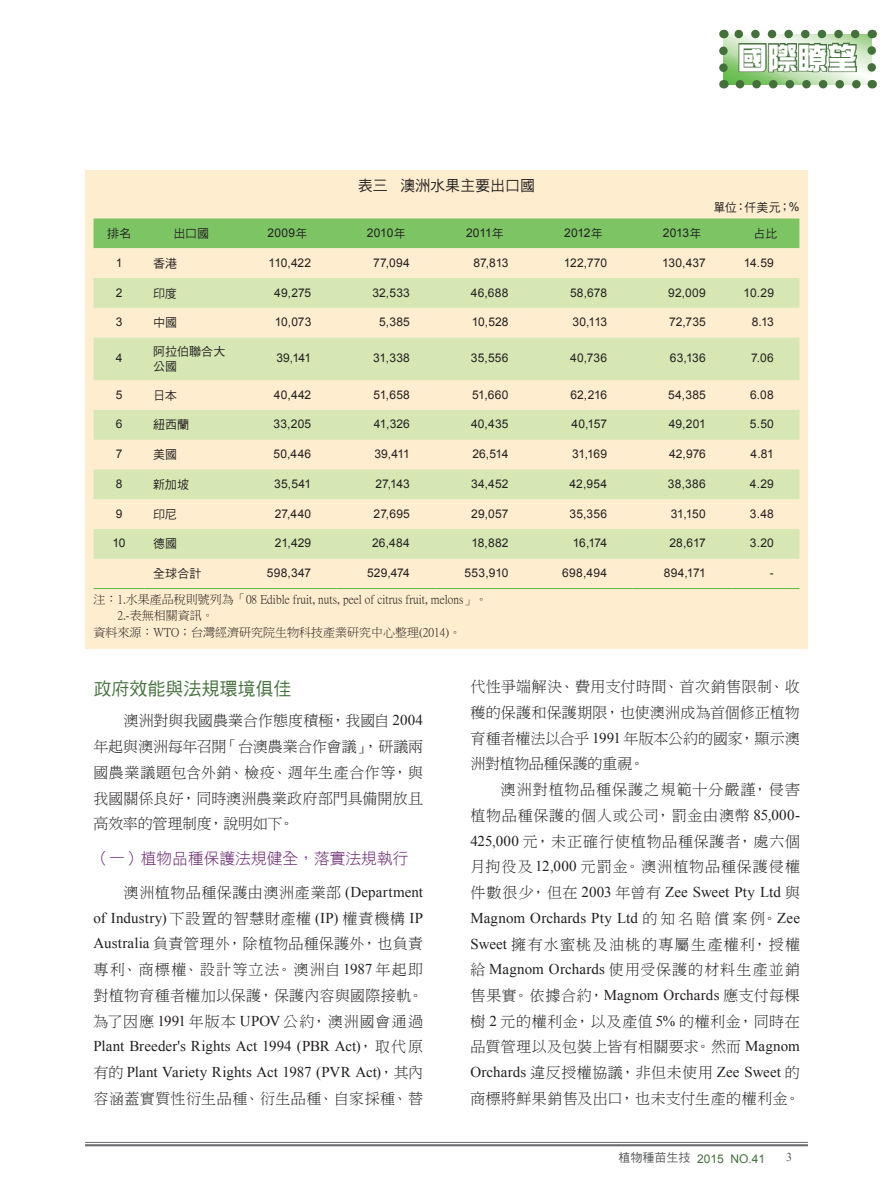
<style>
.page{position:relative;width:893px;height:1191px;background:#fff}
.page>*{position:absolute;margin:0;border:0;box-sizing:border-box;transform-origin:0 0}
.t1{font:30px "DF Zong Yi W9 WIN BF";color:#fff}
.t2{font:18px "DF Hei W5 WINP BF";color:#44703c}
.t3{font:15.75px "DF Hei W3 WINP BF";color:#69296e}
.t4{font:15px/25.8px "DF Ming W3 WIN BF";letter-spacing:.03em;color:#231f20;text-align:justify}
.t5{font:15px/25.8px "Times New Roman";letter-spacing:.005em;color:#231f20}
.t6{font:15px "DF Ming W3 WIN BF";letter-spacing:.09em;color:#231f20}
.t7{font:15px "DF Hei W5 WIN BF";color:#231f20}
.t8{font:12px "Arial";letter-spacing:.015em;color:#231f20}
.t9{font:12px/16.5px "P Ming Li U";color:#231f20}
.t10{font:12px/15px "DF Hei W5 WIN BF";color:#231f20}
.t11{font:12px "Arial";color:#44703c}
.t12{font:12px "Times New Roman";color:#57585a}
.s1{font-family:"Arial"}
.s2{font-family:"DF Hei W5 WIN BF"}
.s3{font-family:"Times New Roman"}
.s4{font-family:"DF Ming W3 WIN BF"}
.s5{font-family:"DF Hei W5 WIN BF";color:#57585a}
</style>
<div class="page">
<hr style="left:85px;top:1142px;width:723px;height:1px;background:#6c6d70">
<hr style="left:85px;top:1144px;width:723px;height:2px;background:#6c6d70">
<svg style="left:719px;top:30px;width:157px;height:58px;background:#98b88f"></svg>
<div style="left:85px;top:170px;width:723px;height:478px;background:#feedce"></div>
<div style="left:94px;top:218px;width:705px;height:30px;background:#7dc465"></div>
<svg style="left:94px;top:278px;width:705px;height:281px;fill:#d6e7b4"></svg>
<hr style="left:94px;top:588px;width:51px;height:1px;background:#59ba47">
<hr style="left:145px;top:588px;width:93px;height:1px;background:#59ba47">
<hr style="left:238px;top:588px;width:99px;height:1px;background:#59ba47">
<hr style="left:337px;top:588px;width:98px;height:1px;background:#59ba47">
<hr style="left:435px;top:588px;width:99px;height:1px;background:#59ba47">
<hr style="left:534px;top:588px;width:99px;height:1px;background:#59ba47">
<hr style="left:633px;top:588px;width:98px;height:1px;background:#59ba47">
<hr style="left:731px;top:588px;width:68px;height:1px;background:#59ba47">
<p class="t7" style="left:358px;top:178px;width:179px">表三 澳洲水果主要出口國</p>
<h1 class="t1" style="left:738px;top:43px;width:122px">國際瞭望</h1>
<p class="t10" style="left:713px;top:200px;width:88px">單位：仟美元；<span class="s1">%</span></p>
<p class="t10" style="left:107px;top:226px;width:26px">排名</p>
<p class="t10" style="left:174px;top:226px;width:37px">出口國</p>
<p class="t8" style="left:268px;top:225px;width:41px">2009<span class="s2">年</span></p>
<p class="t8" style="left:367px;top:225px;width:40px">2010<span class="s2">年</span></p>
<p class="t8" style="left:466px;top:225px;width:39px">2011<span class="s2">年</span></p>
<p class="t8" style="left:564px;top:225px;width:40px">2012<span class="s2">年</span></p>
<p class="t8" style="left:663px;top:225px;width:40px">2013<span class="s2">年</span></p>
<p class="t10" style="left:754px;top:226px;width:25px">占比</p>
<p class="t8" style="left:116px;top:255px;width:8px">1</p>
<p class="t10" style="left:153px;top:256px;width:26px">香港</p>
<p class="t8" style="left:269px;top:255px;width:44px">110,422</p>
<p class="t8" style="left:373px;top:255px;width:38px">77,094</p>
<p class="t8" style="left:473px;top:255px;width:37px">87,813</p>
<p class="t8" style="left:564px;top:255px;width:45px">122,770</p>
<p class="t8" style="left:662px;top:255px;width:45px">130,437</p>
<p class="t8" style="left:744px;top:255px;width:32px">14.59</p>
<p class="t8" style="left:116px;top:284px;width:8px">2</p>
<p class="t10" style="left:153px;top:285px;width:25px">印度</p>
<p class="t8" style="left:274px;top:284px;width:39px">49,275</p>
<p class="t8" style="left:372px;top:284px;width:39px">32,533</p>
<p class="t8" style="left:471px;top:284px;width:39px">46,688</p>
<p class="t8" style="left:570px;top:284px;width:39px">58,678</p>
<p class="t8" style="left:668px;top:284px;width:39px">92,009</p>
<p class="t8" style="left:743px;top:284px;width:32px">10.29</p>
<p class="t8" style="left:116px;top:314px;width:8px">3</p>
<p class="t10" style="left:153px;top:315px;width:25px">中國</p>
<p class="t8" style="left:275px;top:314px;width:38px">10,073</p>
<p class="t8" style="left:379px;top:314px;width:32px">5,385</p>
<p class="t8" style="left:472px;top:314px;width:38px">10,528</p>
<p class="t8" style="left:572px;top:314px;width:36px">30,113</p>
<p class="t8" style="left:669px;top:314px;width:38px">72,735</p>
<p class="t8" style="left:752px;top:314px;width:24px">8.13</p>
<p class="t8" style="left:116px;top:350px;width:8px">4</p>
<p class="t10" style="left:153px;top:344px;width:74px">阿拉伯聯合大公國</p>
<p class="t8" style="left:276px;top:350px;width:36px">39,141</p>
<p class="t8" style="left:373px;top:350px;width:38px">31,338</p>
<p class="t8" style="left:471px;top:350px;width:39px">35,556</p>
<p class="t8" style="left:570px;top:350px;width:39px">40,736</p>
<p class="t8" style="left:670px;top:350px;width:38px">63,136</p>
<p class="t8" style="left:751px;top:350px;width:24px">7.06</p>
<p class="t8" style="left:116px;top:386px;width:8px">5</p>
<p class="t10" style="left:153px;top:387px;width:25px">日本</p>
<p class="t8" style="left:274px;top:386px;width:39px">40,442</p>
<p class="t8" style="left:374px;top:386px;width:38px">51,658</p>
<p class="t8" style="left:472px;top:386px;width:38px">51,660</p>
<p class="t8" style="left:570px;top:386px;width:38px">62,216</p>
<p class="t8" style="left:668px;top:386px;width:39px">54,385</p>
<p class="t8" style="left:750px;top:386px;width:25px">6.08</p>
<p class="t8" style="left:116px;top:416px;width:8px">6</p>
<p class="t10" style="left:153px;top:417px;width:38px">紐西蘭</p>
<p class="t8" style="left:273px;top:416px;width:39px">33,205</p>
<p class="t8" style="left:374px;top:416px;width:38px">41,326</p>
<p class="t8" style="left:471px;top:416px;width:39px">40,435</p>
<p class="t8" style="left:571px;top:416px;width:37px">40,157</p>
<p class="t8" style="left:669px;top:416px;width:39px">49,201</p>
<p class="t8" style="left:750px;top:416px;width:25px">5.50</p>
<p class="t8" style="left:116px;top:446px;width:8px">7</p>
<p class="t10" style="left:153px;top:447px;width:26px">美國</p>
<p class="t8" style="left:273px;top:446px;width:39px">50,446</p>
<p class="t8" style="left:374px;top:446px;width:37px">39,411</p>
<p class="t8" style="left:472px;top:446px;width:38px">26,514</p>
<p class="t8" style="left:572px;top:446px;width:37px">31,169</p>
<p class="t8" style="left:669px;top:446px;width:38px">42,976</p>
<p class="t8" style="left:751px;top:446px;width:25px">4.81</p>
<p class="t8" style="left:116px;top:476px;width:8px">8</p>
<p class="t10" style="left:153px;top:477px;width:37px">新加坡</p>
<p class="t8" style="left:274px;top:476px;width:39px">35,541</p>
<p class="t8" style="left:375px;top:476px;width:36px">27,143</p>
<p class="t8" style="left:471px;top:476px;width:39px">34,452</p>
<p class="t8" style="left:570px;top:476px;width:39px">42,954</p>
<p class="t8" style="left:668px;top:476px;width:39px">38,386</p>
<p class="t8" style="left:750px;top:476px;width:25px">4.29</p>
<p class="t8" style="left:116px;top:505px;width:8px">9</p>
<p class="t10" style="left:153px;top:506px;width:25px">印尼</p>
<p class="t8" style="left:275px;top:505px;width:38px">27,440</p>
<p class="t8" style="left:374px;top:505px;width:38px">27,695</p>
<p class="t8" style="left:471px;top:505px;width:39px">29,057</p>
<p class="t8" style="left:569px;top:505px;width:39px">35,356</p>
<p class="t8" style="left:671px;top:505px;width:36px">31,150</p>
<p class="t8" style="left:750px;top:505px;width:25px">3.48</p>
<p class="t8" style="left:112px;top:535px;width:15px">10</p>
<p class="t10" style="left:153px;top:536px;width:26px">德國</p>
<p class="t8" style="left:275px;top:535px;width:38px">21,429</p>
<p class="t8" style="left:372px;top:535px;width:39px">26,484</p>
<p class="t8" style="left:471px;top:535px;width:39px">18,882</p>
<p class="t8" style="left:573px;top:535px;width:36px">16,174</p>
<p class="t8" style="left:669px;top:535px;width:38px">28,617</p>
<p class="t8" style="left:750px;top:535px;width:26px">3.20</p>
<p class="t10" style="left:153px;top:566px;width:50px">全球合計</p>
<p class="t8" style="left:267px;top:565px;width:46px">598,347</p>
<p class="t8" style="left:367px;top:565px;width:44px">529,474</p>
<p class="t8" style="left:465px;top:565px;width:45px">553,910</p>
<p class="t8" style="left:562px;top:565px;width:46px">698,494</p>
<p class="t8" style="left:664px;top:565px;width:44px">894,171</p>
<p class="t8" style="left:770px;top:565px;width:5px">-</p>
<p class="t9" style="left:94px;top:591px;width:396px">注：1.水果產品稅則號列為「08 Edible fruit, nuts, peel of citrus fruit, melons」。　　2.-表無相關資訊。<br>資料來源：WTO；台灣經濟研究院生物科技產業研究中心整理(2014)。</p>
<p class="t2" style="left:94px;top:679px;width:199px">政府效能與法規環境俱佳</p>
<p class="t4" style="left:94px;top:708px;width:331px;text-indent:30px">澳洲對與我國農業合作態度積極，我國自 <span class="s3">2004</span>年起與澳洲每年召開「台澳農業合作會議」，研議兩國農業議題包含外銷、檢疫、週年生產合作等，與我國關係良好，同時澳洲農業政府部門具備開放且高效率的管理制度，說明如下。</p>
<p class="t3" style="left:94px;top:850px;width:317px">（一）植物品種保護法規健全，落實法規執行</p>
<p class="t4" style="left:124px;top:879px;width:301px">澳洲植物品種保護由澳洲產業部 <span class="s3">(Department</span></p>
<p class="t5" style="left:94px;top:904px;width:331px">of Industry) <span class="s4">下設置的智慧財產權</span> (IP) <span class="s4">權責機構</span> IP</p>
<p class="t4" style="left:94px;top:931px;width:331px"><span class="s3">Australia</span> 負責管理外，除植物品種保護外，也負責專利、商標權、設計等立法。澳洲自 <span class="s3">1987</span> 年起即對植物育種者權加以保護，保護內容與國際接軌。為了因應 <span class="s3">1991</span> 年版本 <span class="s3">UPOV</span> 公約，澳洲國會通過</p>
<p class="t5" style="left:94px;top:1033px;width:331px">Plant Breeder's Rights Act 1994 (PBR Act)<span class="s4">，取代原有的</span> Plant Variety Rights Act 1987 (PVR Act)<span class="s4">，其內</span></p>
<p class="t4" style="left:94px;top:1085px;width:331px">容涵蓋實質性衍生品種、衍生品種、自家採種、替</p>
<p class="t4" style="left:470px;top:673px;width:331px">代性爭端解決、費用支付時間、首次銷售限制、收穫的保護和保護期限，也使澳洲成為首個修正植物育種者權法以合乎 <span class="s3">1991</span> 年版本公約的國家，顯示澳洲對植物品種保護的重視。</p>
<p class="t4" style="left:470px;top:776px;width:331px;text-indent:30px">澳洲對植物品種保護之規範十分嚴謹，侵害植物品種保護的個人或公司，罰金由澳幣 <span class="s3">85,000- 425,000</span> 元，未正確行使植物品種保護者，處六個月拘役及<span class="s3">12,000</span> 元罰金。澳洲植物品種保護侵權</p>
<p class="t5" style="left:470px;top:879px;width:331px"><span class="s4">件數很少，但在</span> 2003 <span class="s4">年曾有</span> Zee Sweet Pty Ltd <span class="s4">與<br></span>Magnom Orchards Pty Ltd <span class="s4">的知名賠償案例。</span>Zee</p>
<p class="t6" style="left:471px;top:936px;width:331px"><span class="s3">Sweet</span> 擁有水蜜桃及油桃的專屬生產權利，授權</p>
<p class="t5" style="left:471px;top:956px;width:331px"><span class="s4">給</span> Magnom Orchards <span class="s4">使用受保護的材料生產並銷</span></p>
<p class="t4" style="left:470px;top:982px;width:331px">售果實。依據合約，<span class="s3">Magnom Orchards</span> 應支付每棵樹 <span class="s3">2</span> 元的權利金，以及產值 <span class="s3">5%</span> 的權利金，同時在品質管理以及包裝上皆有相關要求。然而 <span class="s3">Magnom</span></p>
<p class="t5" style="left:470px;top:1059px;width:331px">Orchards <span class="s4">違反授權協議，非但未使用</span> Zee Sweet <span class="s4">的</span></p>
<p class="t4" style="left:470px;top:1085px;width:331px">商標將鮮果銷售及出口，也未支付生產的權利金。</p>
<p class="t11" style="left:618px;top:1150px;width:148px"><span class="s5">植物種苗生技</span> 2015 NO.41</p>
<p class="t12" style="left:786px;top:1149px;width:7px">3</p>
</div>
